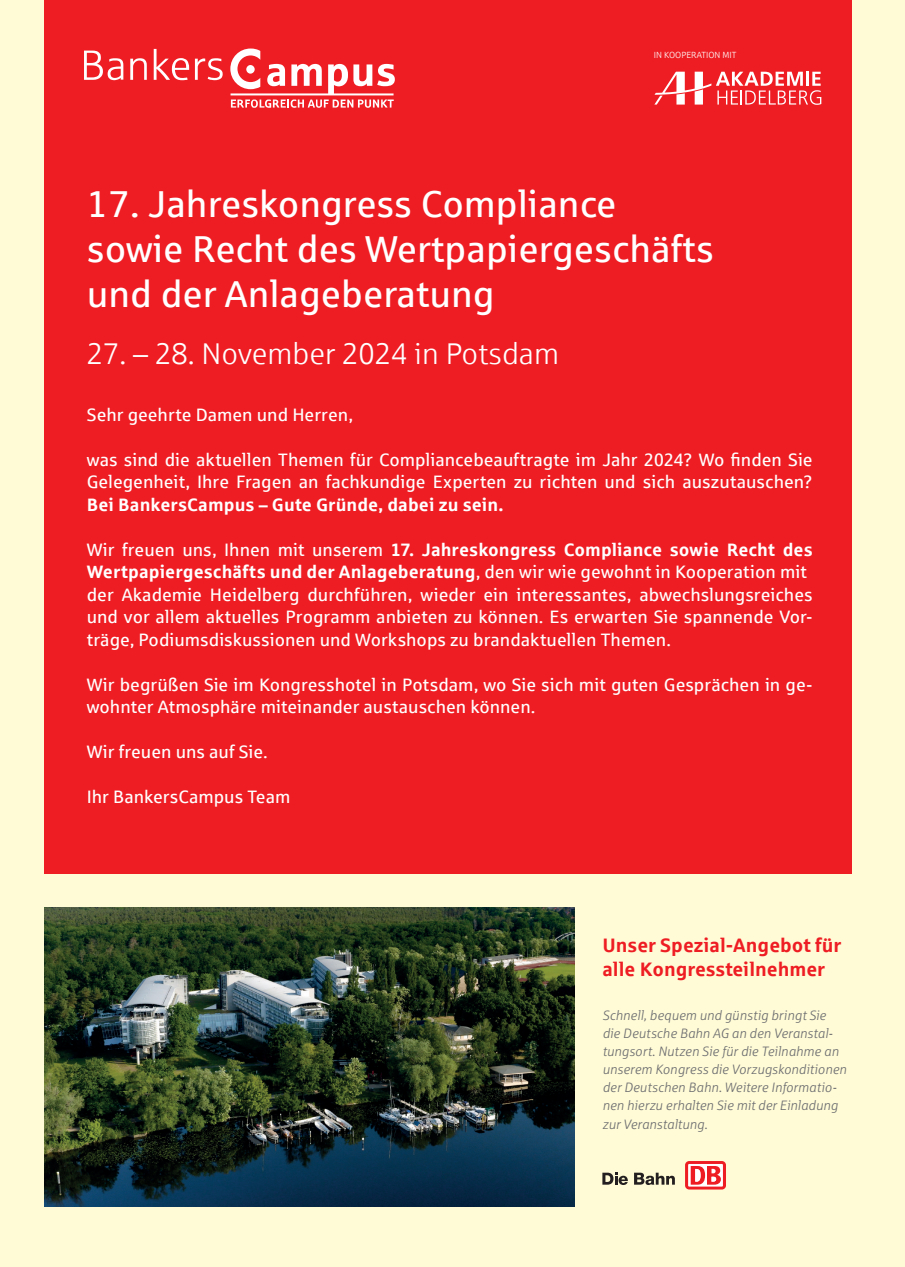
<style>
.page{position:relative;width:905px;height:1267px;background:#fff}
.page>*{position:absolute;margin:0;border:0;box-sizing:border-box;transform-origin:0 0}
.t1{font:37.5px/45px "Sparkasse Rg";color:#fff}
.t2{font:30px "Sparkasse Lt";color:#fff}
.t3{font:700 19.5px/24px "Sparkasse Rg";color:#ee1d23}
.t4{font:18px/22.5px "Sparkasse Rg";color:#fff}
.t5{font:700 18px "Sparkasse Rg";letter-spacing:.005em;color:#fff}
.t6{font:italic 13.5px/18px "Sparkasse Lt";color:#6c6d70}
.t7{font:8.85px "Sparkasse Lt";color:#fff}
.s1{font-weight:700}
</style>
<div class="page">
<div style="left:0;top:0;width:905px;height:1266px;background:#fffbd6"></div>
<div style="left:44px;top:0;width:808px;height:873px;background:#ee1d23"></div>
<svg style="left:654px;top:72px;width:167px;height:33px"></svg>
<svg style="left:685px;top:1160px;width:41px;height:29px"></svg>
<svg style="left:688px;top:1163px;width:35px;height:23px"></svg>
<svg style="left:691px;top:1165px;width:30px;height:19px"></svg>
<svg style="left:602px;top:1172px;width:26px;height:12px"></svg>
<svg style="left:634px;top:1172px;width:41px;height:12px"></svg>
<img style="left:44px;top:907px;width:530px;height:298px">
<svg style="left:84px;top:51px;width:39px;height:29px"></svg>
<svg style="left:130px;top:58px;width:17px;height:22px"></svg>
<svg style="left:154px;top:49px;width:35px;height:31px"></svg>
<svg style="left:195px;top:58px;width:28px;height:22px"></svg>
<svg style="left:230px;top:49px;width:165px;height:59px"></svg>
<hr style="left:231px;top:93px;width:162px;height:2px;background:#fff">
<p class="t7" style="left:654px;top:50px;width:84px">IN KOOPERATION MIT</p>
<h1 class="t1" style="left:87px;top:180px;width:629px">17. Jahreskongress Compliance sowie Recht des Wertpapiergeschäfts und der Anlageberatung</h1>
<h2 class="t2" style="left:87px;top:336px;width:474px">27. – 28. November 2024 in Potsdam</h2>
<p class="t4" style="left:87px;top:403px;width:268px">Sehr geehrte Damen und Herren,</p>
<p class="t4" style="left:87px;top:448px;width:727px">was sind die aktuellen Themen für Compliancebeauftragte im Jahr 2024? Wo finden Sie<br>Gelegenheit, Ihre Fragen an fachkundige Experten zu richten und sich auszutauschen?</p>
<p class="t5" style="left:87px;top:493px;width:418px">Bei BankersCampus – Gute Gründe, dabei zu sein.</p>
<p class="t4" style="left:87px;top:538px;width:727px">Wir freuen uns, Ihnen mit unserem <span class="s1">17. Jahreskongress Compliance sowie Recht des Wertpapiergeschäfts und der Anlageberatung</span>, den wir wie gewohnt in Kooperation mit der Akademie Heidelberg durchführen, wieder ein interessantes, abwechslungsreiches und vor allem aktuelles Programm anbieten zu können. Es erwarten Sie spannende Vor&shy;träge, Podiumsdiskussionen und Workshops zu brandaktuellen Themen.</p>
<p class="t4" style="left:87px;top:673px;width:727px">Wir begrüßen Sie im Kongresshotel in Potsdam, wo Sie sich mit guten Gesprächen in ge&shy;wohnter Atmosphäre miteinander austauschen können.</p>
<p class="t4" style="left:87px;top:740px;width:182px">Wir freuen uns auf Sie.</p>
<p class="t4" style="left:87px;top:785px;width:205px">Ihr BankersCampus Team</p>
<p class="t3" style="left:602px;top:932px;width:240px">Unser Spezial-Angebot für alle Kongressteilnehmer</p>
<p class="t6" style="left:602px;top:1005px;width:246px">Schnell, bequem und günstig bringt Sie die Deutsche Bahn AG an den Veranstal&shy;tungsort. Nutzen Sie für die Teilnahme an unserem Kongress die Vorzugskonditionen der Deutschen Bahn. Weitere Informatio&shy;nen hierzu erhalten Sie mit der Einladung</p>
<p class="t6" style="left:602px;top:1115px;width:107px">zur Veranstaltung.</p>
</div>
